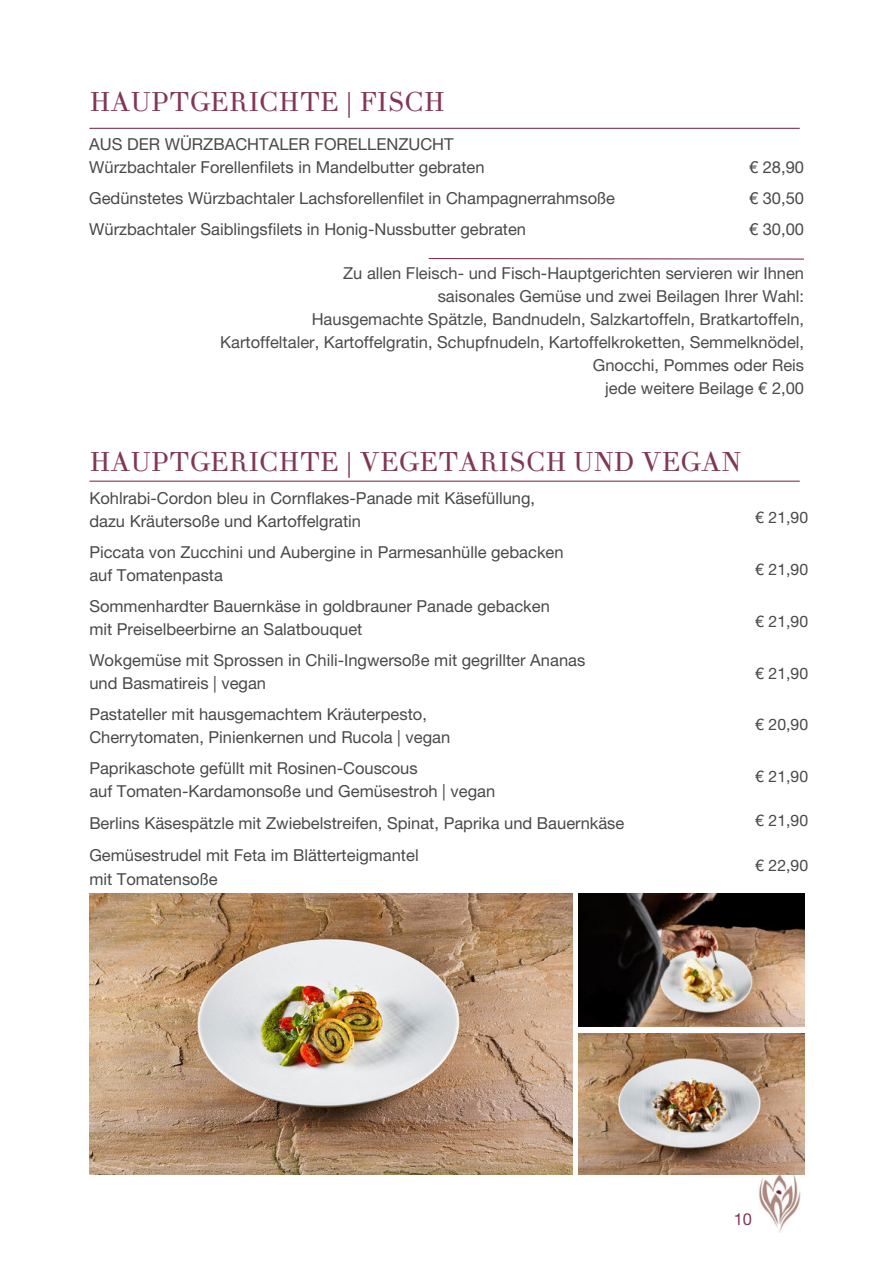
<style>
.page{position:relative;width:893px;height:1264px;background:#fff}
.page>*{position:absolute;margin:0;border:0;box-sizing:border-box;transform-origin:0 0}
.t1{font:27px "Theano Didot";color:#813754}
.t2{font:16.5px/23px "Helvetica Neue LT Pro";color:#494948}
.t3{font:16.5px/23px "Helvetica Neue LT Pro";color:#4b4a4d;text-align:right}
.t4{font:16.5px "Helvetica Neue LT Pro";color:#813754}
.t5{font:15.9px "Helvetica Neue LT Pro";color:#494948}
</style>
<div class="page">
<svg style="left:428px;top:258px;width:376px;height:2px"></svg>
<hr style="left:90px;top:128px;width:709px;height:1px;background:#813754">
<hr style="left:90px;top:480px;width:709px;height:2px;background:#813754">
<img style="left:752px;top:1174px;width:51px;height:58px">
<img style="left:578px;top:893px;width:226px;height:133px">
<img style="left:578px;top:1033px;width:226px;height:141px">
<img style="left:89px;top:893px;width:483px;height:281px">
<h1 class="t1" style="left:89px;top:85px;width:357px">HAUPTGERICHTE | FISCH</h1>
<p class="t2" style="left:89px;top:132px;width:397px">AUS DER WÜRZBACHTALER FORELLENZUCHT<br>Würzbachtaler Forellenfilets in Mandelbutter gebraten</p>
<p class="t2" style="left:89px;top:182px;width:527px;line-height:31px">Gedünstetes Würzbachtaler Lachsforellenfilet in Champagnerrahmsoße<br>Würzbachtaler Saiblingsfilets in Honig-Nussbutter gebraten</p>
<p class="t2" style="left:749px;top:151px;width:57px;line-height:31px;text-align:justify">€ 28,90 € 30,50 € 30,00</p>
<p class="t3" style="left:220px;top:261px;width:585px">Zu allen Fleisch- und Fisch-Hauptgerichten servieren wir Ihnen<br>saisonales Gemüse und zwei Beilagen Ihrer Wahl:<br>Hausgemachte Spätzle, Bandnudeln, Salzkartoffeln, Bratkartoffeln, Kartoffeltaler, Kartoffelgratin, Schupfnudeln, Kartoffelkroketten, Semmelknödel, Gnocchi, Pommes oder Reis<br>jede weitere Beilage € 2,00</p>
<h1 class="t1" style="left:89px;top:445px;width:653px">HAUPTGERICHTE | VEGETARISCH UND VEGAN</h1>
<p class="t2" style="left:89px;top:486px;width:447px">Kohlrabi-Cordon bleu in Cornflakes-Panade mit Käsefüllung, dazu Kräutersoße und Kartoffelgratin</p>
<p class="t2" style="left:89px;top:540px;width:476px">Piccata von Zucchini und Aubergine in Parmesanhülle gebacken auf Tomatenpasta</p>
<p class="t2" style="left:89px;top:594px;width:462px">Sommenhardter Bauernkäse in goldbrauner Panade gebacken mit Preiselbeerbirne an Salatbouquet</p>
<p class="t2" style="left:89px;top:648px;width:497px">Wokgemüse mit Sprossen in Chili-Ingwersoße mit gegrillter Ananas und Basmatireis | vegan</p>
<p class="t2" style="left:89px;top:702px;width:362px">Pastateller mit hausgemachtem Kräuterpesto,<br>Cherrytomaten, Pinienkernen und Rucola | vegan</p>
<p class="t2" style="left:89px;top:756px;width:407px">Paprikaschote gefüllt mit Rosinen-Couscous<br>auf Tomaten-Kardamonsoße und Gemüsestroh | vegan</p>
<p class="t2" style="left:89px;top:806px;width:536px;line-height:32.5px">Berlins Käsespätzle mit Zwiebelstreifen, Spinat, Paprika und Bauernkäse<br>Gemüsestrudel mit Feta im Blätterteigmantel</p>
<p class="t2" style="left:89px;top:867px;width:130px">mit Tomatensoße</p>
<p class="t5" style="left:755px;top:507px;width:54px">€ 21,90</p>
<p class="t5" style="left:755px;top:559px;width:54px">€ 21,90</p>
<p class="t5" style="left:755px;top:611px;width:54px">€ 21,90</p>
<p class="t5" style="left:755px;top:663px;width:54px">€ 21,90</p>
<p class="t5" style="left:755px;top:715px;width:54px">€ 20,90</p>
<p class="t5" style="left:755px;top:766px;width:54px">€ 21,90</p>
<p class="t5" style="left:755px;top:811px;width:54px">€ 21,90</p>
<p class="t5" style="left:755px;top:855px;width:54px">€ 22,90</p>
<p class="t4" style="left:733px;top:1209px;width:20px">10</p>
</div>
